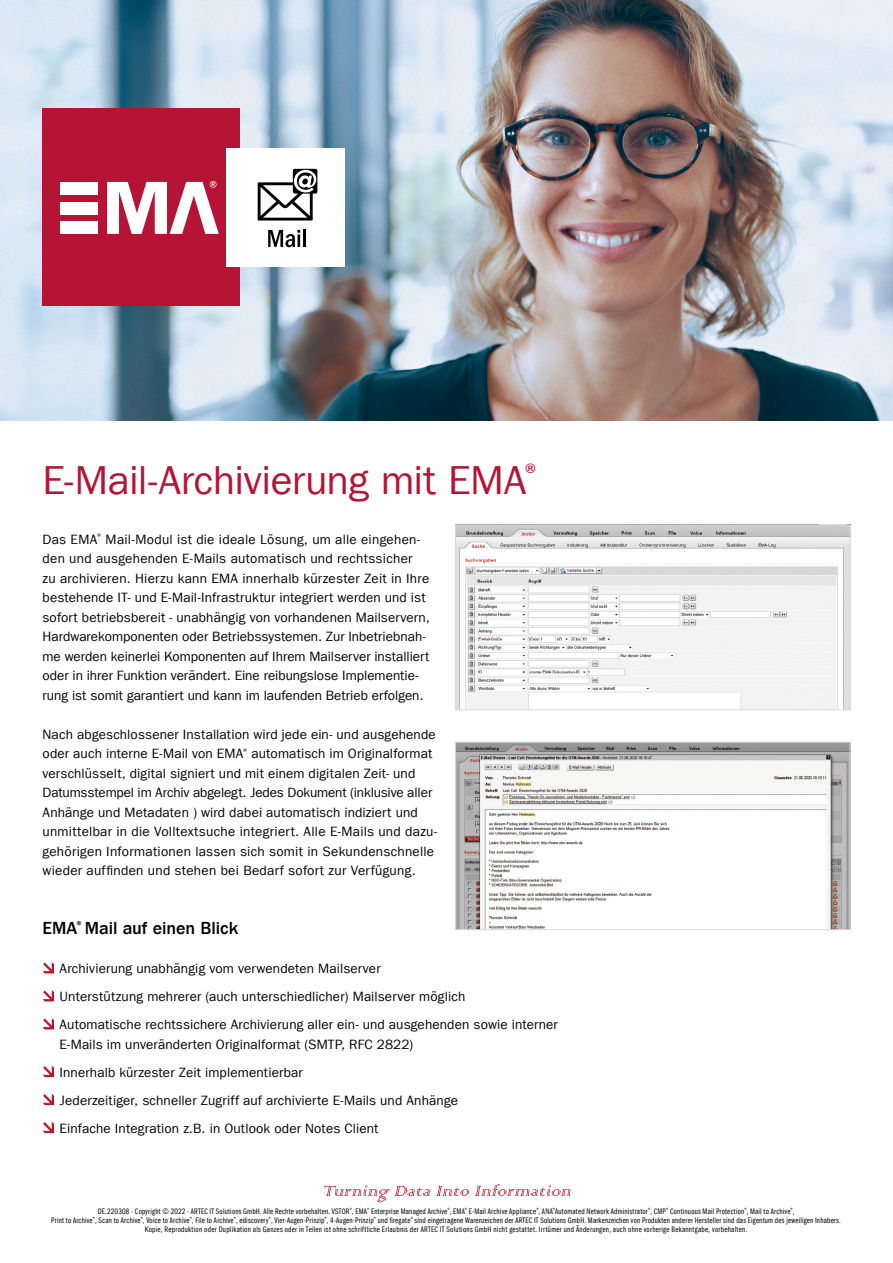
<style>
.page{position:relative;width:893px;height:1263px;background:#fff}
.page>*{position:absolute;margin:0;border:0;box-sizing:border-box;transform-origin:0 0}
.t1{font:40.5px "Franklin Gothic LT Com";letter-spacing:-.005em;color:#b51434}
.t2{font:500 18px "Franklin Gothic LT Com";letter-spacing:-.005em;color:#000}
.t3{font:13.5px/19.5px "Franklin Gothic LT Com";letter-spacing:.01em;color:#000}
.t4{font:8.25px/9px "Franklin Gothic LT Com Bk Cm";letter-spacing:.025em;color:#000;text-align:center}
</style>
<div class="page">
<img style="left:0;top:0;width:893px;height:421px">
<div style="left:43px;top:109px;width:197px;height:197px;background:#b51434"></div>
<div style="left:61px;top:182px;width:37px;height:12px;background:#fff"></div>
<div style="left:61px;top:222px;width:37px;height:12px;background:#fff"></div>
<div style="left:61px;top:202px;width:37px;height:12px;background:#fff"></div>
<svg style="left:107px;top:181px;width:112px;height:53px"></svg>
<div style="left:226px;top:149px;width:119px;height:118px;background:#fff"></div>
<svg style="left:258px;top:169px;width:59px;height:51px"></svg>
<svg style="left:268px;top:230px;width:32px;height:17px"></svg>
<hr style="left:303px;top:230px;width:3px;height:17px;background:#000">
<img style="left:457px;top:744px;width:391px;height:184px">
<div style="left:455px;top:742px;width:395px;height:188px;border:1px solid #d9dadb"></div>
<img style="left:457px;top:526px;width:391px;height:182px">
<div style="left:455px;top:524px;width:395px;height:186px;border:1px solid #d9dadb"></div>
<svg style="left:324px;top:1184px;width:247px;height:18px"></svg>
<h1 class="t1" style="left:43px;top:457px;width:501px">E-Mail-Archivierung mit EMA<sup>®</sup></h1>
<p class="t3" style="left:43px;top:530px;width:389px">Das EMA<sup>®</sup> Mail-Modul ist die ideale Lösung, um alle eingehen&shy;den und ausgehenden E-Mails automatisch und rechtssicher<br>zu archivieren. Hierzu kann EMA innerhalb kürzester Zeit in Ihre bestehende IT- und E-Mail-Infrastruktur integriert werden und ist sofort betriebsbereit - unabhängig von vorhandenen Mailservern, Hardwarekomponenten oder Betriebssystemen. Zur Inbetriebnah&shy;me werden keinerlei Komponenten auf Ihrem Mailserver installiert oder in ihrer Funktion verändert. Eine reibungslose Implementie&shy;rung ist somit garantiert und kann im laufenden Betrieb erfolgen.</p>
<p class="t3" style="left:43px;top:725px;width:396px">Nach abgeschlossener Installation wird jede ein- und ausgehende oder auch interne E-Mail von EMA<sup>®</sup> automatisch im Originalformat verschlüsselt, digital signiert und mit einem digitalen Zeit- und Datumsstempel im Archiv abgelegt. Jedes Dokument (inklusive aller Anhänge und Metadaten ) wird dabei automatisch indiziert und unmittelbar in die Volltextsuche integriert. Alle E-Mails und dazu&shy;gehörigen Informationen lassen sich somit in Sekundenschnelle wieder auffinden und stehen bei Bedarf sofort zur Verfügung.</p>
<h2 class="t2" style="left:43px;top:918px;width:197px">EMA<sup>®</sup> Mail auf einen Blick</h2>
<p class="t3" style="left:60px;top:954px;width:500px;line-height:28px">Archivierung unabhängig vom verwendeten Mailserver<br>Unterstützung mehrerer (auch unterschiedlicher) Mailserver möglich<br>Automatische rechtssichere Archivierung aller ein- und ausgehenden sowie interner</p>
<p class="t3" style="left:60px;top:1030px;width:400px;line-height:28px">E-Mails im unveränderten Originalformat (SMTP, RFC 2822)<br>Innerhalb kürzester Zeit implementierbar<br>Jederzeitiger, schneller Zugriff auf archivierte E-Mails und Anhänge Einfache Integration z.B. in Outlook oder Notes Client</p>
<p class="t4" style="left:51px;top:1207px;width:791px">DE.220308 - Copyright © 2022 - ARTEC IT Solutions GmbH. Alle Rechte vorbehalten. VSTOR<sup>®</sup>, EMA<sup>®</sup> Enterprise Managed Archive<sup>®</sup>, EMA<sup>®</sup> E-Mail Archive Appliance<sup>®</sup>, ANA<sup>®</sup>Automated Network Administrator<sup>®</sup>, CMP<sup>®</sup> Continuous Mail Protection<sup>®</sup>, Mail to Archive<sup>®</sup>,<br>Print to Archive<sup>®</sup>, Scan to Archive<sup>®</sup>, Voice to Archive<sup>®</sup>, File to Archive<sup>®</sup>, ediscovery<sup>®</sup>, Vier-Augen-Prinzip<sup>®</sup>, 4-Augen-Prinzip<sup>®</sup> und firegate<sup>®</sup> sind eingetragene Warenzeichen der ARTEC IT Solutions GmbH. Markenzeichen von Produkten anderer Hersteller sind das Eigentum des jeweiligen Inhabers.<br>Kopie, Reproduktion oder Duplikation als Ganzes oder in Teilen ist ohne schriftliche Erlaubnis der ARTEC IT Solutions GmbH nicht gestattet. Irrtümer und Änderungen, auch ohne vorherige Bekanntgabe, vorbehalten.</p>
</div>
